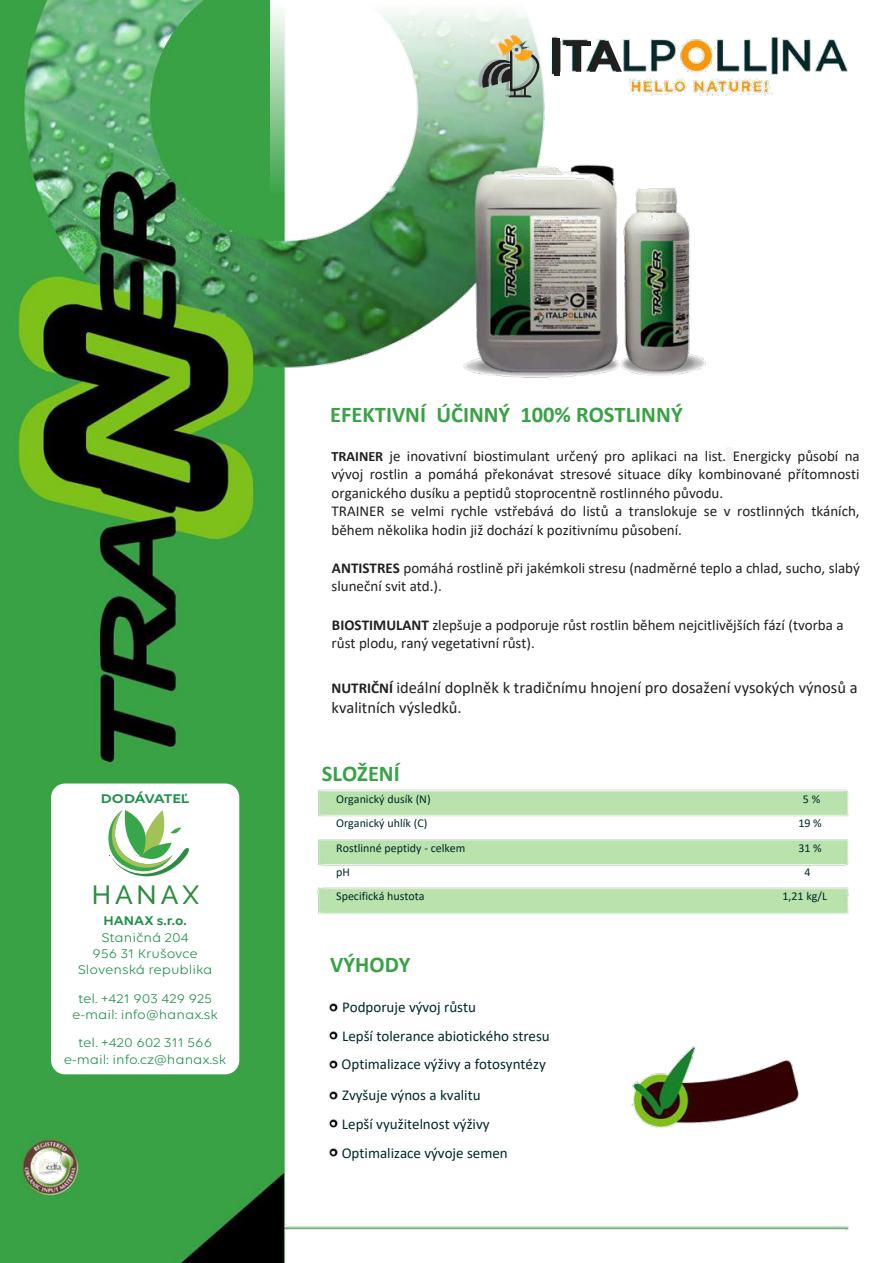
<style>
.page{position:relative;width:893px;height:1263px;background:#fff}
.page>*{position:absolute;margin:0;border:0;box-sizing:border-box;transform-origin:0 0}
.t1{font:500 26.25px "Raleway";letter-spacing:.15em;color:#2e8c42}
.t2{font:700 22.5px "Calibri";color:#38a244}
.t3{font:16.5px/20.1px "Calibri";color:#231f20}
.t4{font:15px/18.3px "Calibri";color:#231f20}
.t5{font:15px/28.5px "Calibri";color:#00292a}
.t6{font:13.65px/16.4px "Volte";color:#1e9049;text-align:center;scale:1.07 1}
.t7{font:600 13.65px "Volte";color:#1e9049;scale:1.07 1}
.t8{font:600 13.65px "Volte";letter-spacing:-.02em;color:#1e9049;scale:1.18 1}
.t9{font:12px "Calibri";color:#00292a}
.s1{font-weight:700;font-size:14.25px}
.s2{font-weight:700}
.s3{font-weight:700;font-size:15px}
</style>
<div class="page">
<img style="left:0;top:0;width:848px;height:1263px">
<svg style="left:270px;top:0;width:282px;height:193px"></svg>
<div style="left:554px;top:38px;width:6px;height:38px;background:#231f20"></div>
<div style="left:726px;top:447px;width:7px;height:18px;background:#f5f5f6"></div>
<svg style="left:329px;top:1002px;width:10px;height:10px"></svg>
<svg style="left:329px;top:1031px;width:10px;height:10px"></svg>
<svg style="left:329px;top:1059px;width:10px;height:10px"></svg>
<svg style="left:329px;top:1090px;width:10px;height:10px"></svg>
<svg style="left:329px;top:1119px;width:10px;height:9px"></svg>
<svg style="left:329px;top:1148px;width:10px;height:10px"></svg>
<svg style="left:482px;top:41px;width:140px;height:56px"></svg>
<img style="left:498px;top:36px;width:35px;height:24px">
<div style="left:52px;top:785px;width:186px;height:288px;background:#fff;border-radius:13px"></div>
<div style="left:51px;top:783px;width:188px;height:291px;border:2px solid #fff;border-radius:13px"></div>
<svg style="left:108px;top:810px;width:81px;height:66px"></svg>
<p class="t8" style="left:101px;top:791px;width:77px">DODÁVATEĽ</p>
<p class="t1" style="left:92px;top:879px;width:109px">HANAX</p>
<p class="t7" style="left:104px;top:913px;width:79px">HANAX s.r.o.</p>
<p class="t6" style="left:101px;top:929px;width:83px">Staničná 204</p>
<p class="t6" style="left:93px;top:945px;width:100px">956 31 Krušovce</p>
<p class="t6" style="left:78px;top:961px;width:128px">Slovenská republika</p>
<p class="t6" style="left:78px;top:990px;width:127px">tel. +421 903 429 925</p>
<p class="t6" style="left:72px;top:1006px;width:138px">e-mail: info@hanax.sk</p>
<p class="t6" style="left:64px;top:1034px;width:153px">tel. +420 602 311 566 e-mail: info.cz@hanax.sk</p>
<h2 class="t2" style="left:330px;top:398px;width:354px">EFEKTIVNÍ ÚČINNÝ 100% ROSTLINNÝ</h2>
<p class="t4" style="left:332px;top:447px;width:530px"><span class="s1">TRAINER</span> je inovativní biostimulant určený pro aplikaci na list. Energicky působí na vývoj rostlin a pomáhá překonávat stresové situace díky kombinované přítomnosti organického dusíku a peptidů stoprocentně rostlinného původu.<br>TRAINER se velmi rychle vstřebává do listů a translokuje se v rostlinných tkáních, během několika hodin již dochází k pozitivnímu působení.</p>
<p class="t4" style="left:332px;top:558px;width:530px"><span class="s2">ANTISTRES</span> pomáhá rostlině při jakémkoli stresu (nadměrné teplo a chlad, sucho, slabý sluneční svit atd.).</p>
<p class="t4" style="left:332px;top:616px;width:514px"><span class="s2">BIOSTIMULANT</span> zlepšuje a podporuje růst rostlin během nejcitlivějších fází (tvorba a růst plodu, raný vegetativní růst).</p>
<p class="t3" style="left:332px;top:677px;width:528px"><span class="s3">NUTRIČNÍ</span> ideální doplněk k tradičnímu hnojení pro dosažení vysokých výnosů a kvalitních výsledků.</p>
<h2 class="t2" style="left:322px;top:758px;width:79px">SLOŽENÍ</h2>
<p class="t9" style="left:336px;top:790px;width:96px">Organický dusík (N)</p>
<p class="t9" style="left:803px;top:790px;width:19px">5 %</p>
<p class="t9" style="left:336px;top:815px;width:93px">Organický uhlík (C)</p>
<p class="t9" style="left:798px;top:815px;width:25px">19 %</p>
<p class="t9" style="left:336px;top:839px;width:131px">Rostlinné peptidy - celkem</p>
<p class="t9" style="left:798px;top:839px;width:25px">31 %</p>
<p class="t9" style="left:336px;top:863px;width:15px">pH</p>
<p class="t9" style="left:804px;top:863px;width:8px">4</p>
<p class="t9" style="left:336px;top:888px;width:90px">Specifická hustota</p>
<p class="t9" style="left:782px;top:888px;width:46px">1,21 kg/L</p>
<h2 class="t2" style="left:330px;top:949px;width:82px">VÝHODY</h2>
<p class="t5" style="left:342px;top:993px;width:210px">Podporuje vývoj růstu<br>Lepší tolerance abiotického stresu<br>Optimalizace výživy a fotosyntézy</p>
<p class="t5" style="left:342px;top:1080px;width:168px">Zvyšuje výnos a kvalitu<br>Lepší využitelnost výživy<br>Optimalizace vývoje semen</p>
</div>
